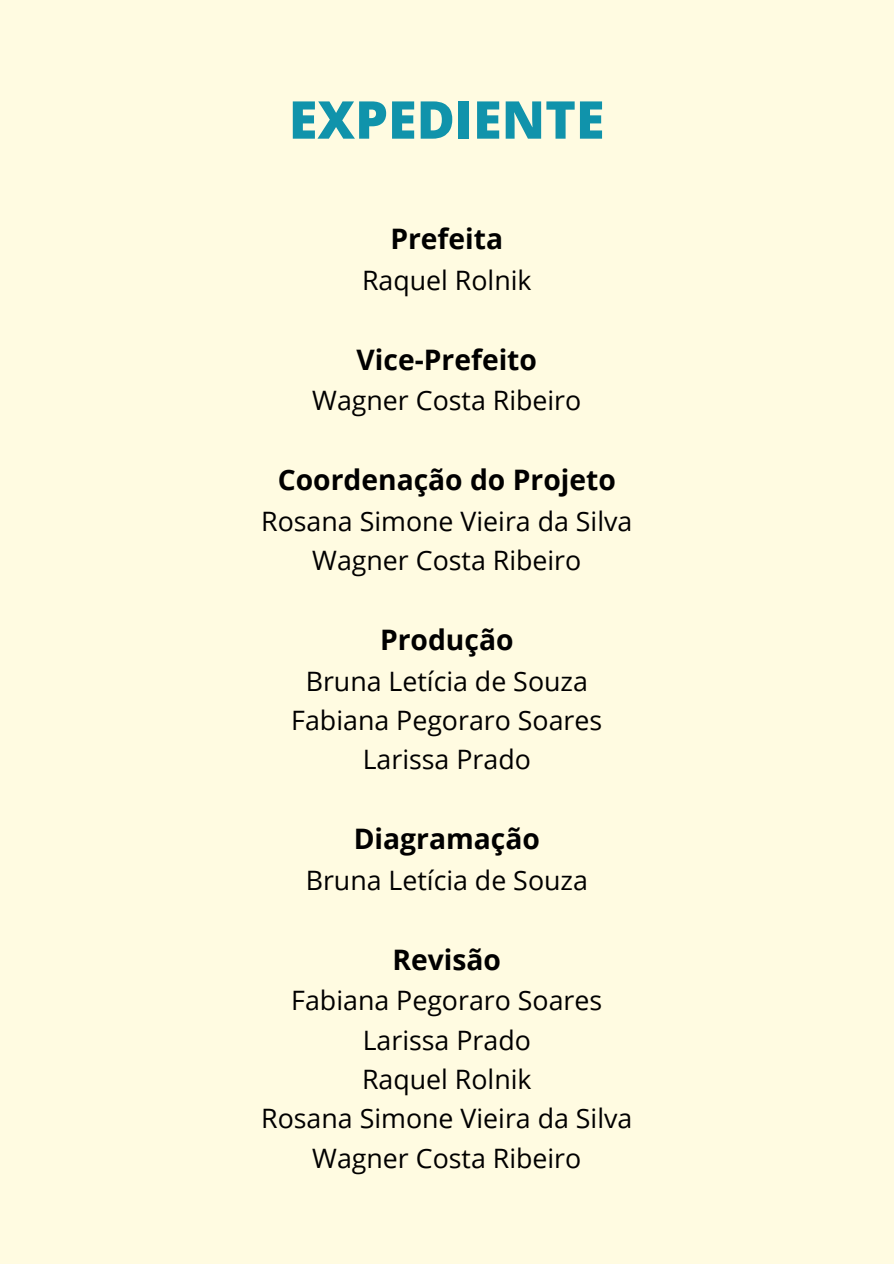
<style>
.page{position:relative;width:894px;height:1264px;background:#fff}
.page>*{position:absolute;margin:0;border:0;box-sizing:border-box;transform-origin:0 0}
.t1{font:800 52.2px "Open Sans";color:#1093ab}
.t2{font:700 28.2px "Open Sans";color:#000}
.t3{font:26.7px "Open Sans";color:#000}
</style>
<div class="page">
<div style="left:0;top:0;width:893px;height:1263px;background:#fffbe1"></div>
<h1 class="t1" style="left:289px;top:83px;width:317px">EXPEDIENTE</h1>
<p class="t2" style="left:390px;top:219px;width:114px">Prefeita</p>
<p class="t3" style="left:362px;top:261px;width:171px">Raquel Rolnik</p>
<p class="t2" style="left:356px;top:339px;width:182px">Vice-Prefeito</p>
<p class="t3" style="left:312px;top:382px;width:270px">Wagner Costa Ribeiro</p>
<p class="t2" style="left:278px;top:460px;width:339px">Coordenação do Projeto</p>
<p class="t3" style="left:261px;top:502px;width:372px">Rosana Simone Vieira da Silva</p>
<p class="t3" style="left:312px;top:541px;width:270px">Wagner Costa Ribeiro</p>
<p class="t2" style="left:380px;top:620px;width:135px">Produção</p>
<p class="t3" style="left:305px;top:662px;width:284px">Bruna Letícia de Souza</p>
<p class="t3" style="left:291px;top:701px;width:312px">Fabiana Pegoraro Soares</p>
<p class="t3" style="left:362px;top:740px;width:170px">Larissa Prado</p>
<p class="t2" style="left:353px;top:819px;width:188px">Diagramação</p>
<p class="t3" style="left:305px;top:861px;width:284px">Bruna Letícia de Souza</p>
<p class="t2" style="left:392px;top:939px;width:110px">Revisão</p>
<p class="t3" style="left:291px;top:981px;width:312px">Fabiana Pegoraro Soares</p>
<p class="t3" style="left:362px;top:1021px;width:170px">Larissa Prado</p>
<p class="t3" style="left:362px;top:1060px;width:171px">Raquel Rolnik</p>
<p class="t3" style="left:261px;top:1099px;width:372px">Rosana Simone Vieira da Silva</p>
<p class="t3" style="left:312px;top:1139px;width:270px">Wagner Costa Ribeiro</p>
</div>
